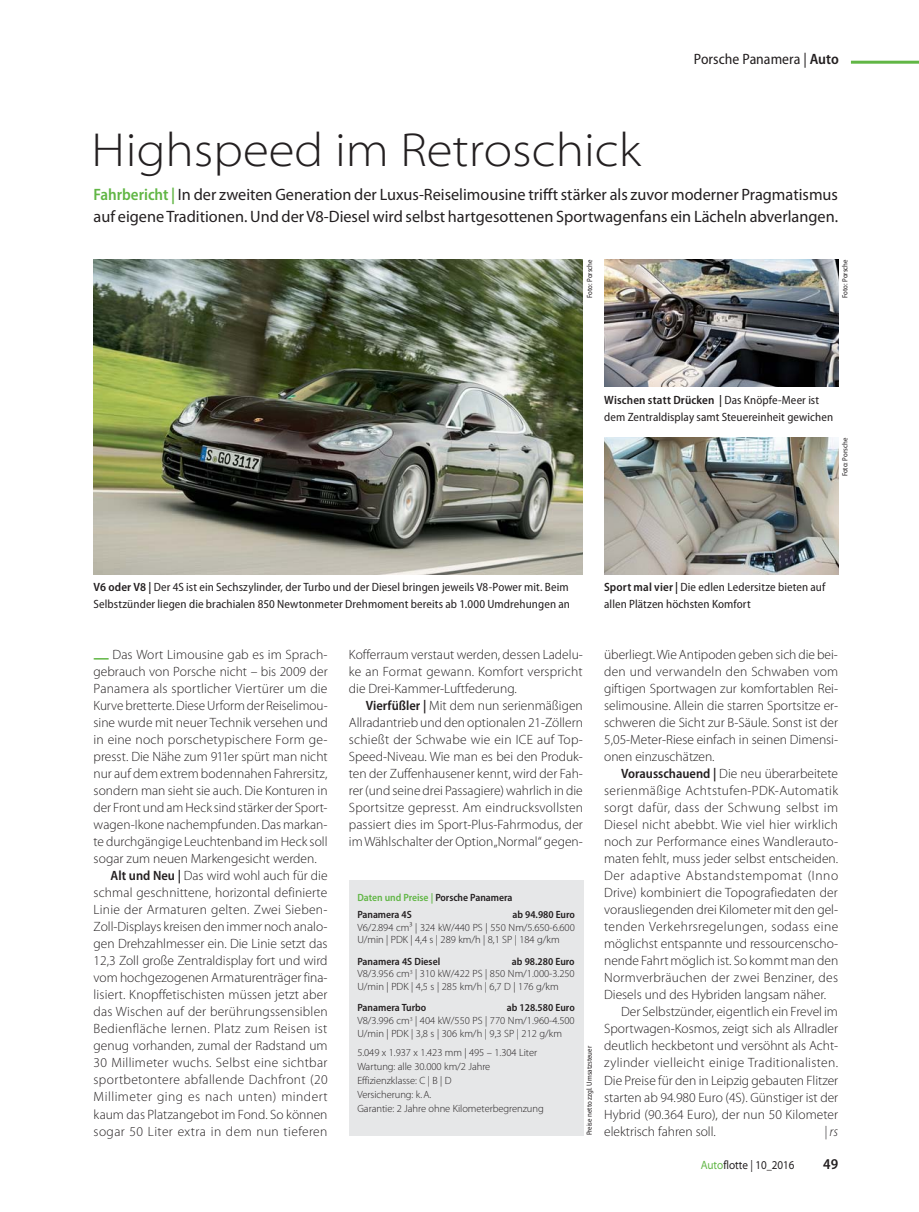
<style>
.page{position:relative;width:919px;height:1212px;background:#fff}
.page>*{position:absolute;margin:0;border:0;box-sizing:border-box;transform-origin:0 0}
.t1{font:300 semi-expanded 48px "Myriad Pro";color:#231f20}
.t2{font:16.5px/22.5px "Myriad Pro";color:#231f20}
.t3{font:semi-condensed 15px "Myriad Pro";color:#231f20}
.t4{font:600 semi-condensed 15px "Myriad Pro";color:#231f20}
.t5{font:300 13.5px/17px "Myriad Pro";color:#231f20;text-align:justify}
.t6{font:300 13.5px "Myriad Pro";letter-spacing:.025em;color:#231f20}
.t7{font:300 13.5px "Myriad Pro";letter-spacing:.02em;color:#231f20}
.t8{font:300 13.5px "Myriad Pro";letter-spacing:.03em;color:#231f20}
.t9{font:300 13.5px "Myriad Pro";letter-spacing:.035em;color:#231f20}
.t10{font:300 13.5px "Myriad Pro";letter-spacing:.04em;color:#231f20}
.t11{font:italic 300 13.5px "Myriad Pro";color:#231f20}
.t12{font:semi-condensed 12px/17px "Myriad Pro";letter-spacing:.01em;color:#231f20}
.t13{font:semi-expanded 12px "Myriad Pro";color:#231f20;scale:.85 1}
.t14{font:300 10.5px/12.8px "Myriad Pro";letter-spacing:-.005em;color:#231f20}
.t15{font:600 semi-condensed 10.5px/17px "Myriad Pro";letter-spacing:-.005em;color:#231f20}
.t16{font:semi-condensed 7.5px "Myriad Pro";color:#231f20}
.s1{font-weight:600}
.s2{font-weight:600;font-stretch:semi-condensed;color:#61b645}
.s3{font-weight:600;font-stretch:semi-condensed}
.s4{color:#61b645}
</style>
<div class="page">
<hr style="left:850px;top:61px;width:68px;height:3px;background:#61b645">
<img style="left:94px;top:259px;width:489px;height:315px">
<img style="left:604px;top:438px;width:234px;height:136px">
<img style="left:604px;top:259px;width:234px;height:127px">
<div style="left:349px;top:880px;width:234px;height:255px;background:#e6e7e8"></div>
<h1 class="t1" style="left:91px;top:132px;width:551px">Highspeed im Retroschick</h1>
<p class="t3" style="left:693px;top:53px;width:146px">Porsche Panamera | <span class="s1">Auto</span></p>
<p class="t2" style="left:94px;top:185px;width:746px"><span class="s2">Fahrbericht |</span> In der zweiten Generation der Luxus-Reiselimousine trifft stärker als zuvor moderner Pragmatismus auf eigene Traditionen. Und der V8-Diesel wird selbst hartgesottenen Sportwagenfans ein Lächeln abverlangen.</p>
<p class="t16" style="left:586px;top:298px;width:40px;rotate:-90deg">Foto: Porsche</p>
<p class="t16" style="left:842px;top:298px;width:40px;rotate:-90deg">Foto: Porsche</p>
<p class="t12" style="left:604px;top:393px;width:230px"><span class="s1">Wischen statt Drücken |</span> Das Knöpfe-Meer ist dem Zentraldisplay samt Steuereinheit gewichen</p>
<p class="t16" style="left:842px;top:476px;width:40px;rotate:-90deg">Foto: Porsche</p>
<p class="t12" style="left:94px;top:580px;width:478px"><span class="s1">V6 oder V8 |</span> Der 4S ist ein Sechszylinder, der Turbo und der Diesel bringen jeweils V8-Power mit. Beim<br>Selbstzünder liegen die brachialen 850 Newtonmeter Drehmoment bereits ab 1.000 Umdrehungen an</p>
<p class="t12" style="left:604px;top:580px;width:223px"><span class="s1">Sport mal vier |</span> Die edlen Ledersitze bieten auf allen Plätzen höchsten Komfort</p>
<p class="t5" style="left:113px;top:647px;width:216px">Das Wort Limousine gab es im Sprach-</p>
<p class="t5" style="left:94px;top:664px;width:235px">gebrauch von Porsche nicht – bis 2009 der</p>
<p class="t5" style="left:94px;top:681px;width:235px">Panamera als sportlicher Viertürer um die</p>
<p class="t5" style="left:94px;top:698px;width:235px">Kurve bretterte. Diese Urform der Reiselimou-</p>
<p class="t5" style="left:94px;top:715px;width:235px">sine wurde mit neuer Technik versehen und</p>
<p class="t5" style="left:94px;top:733px;width:235px">in eine noch porschetypischere Form ge-</p>
<p class="t5" style="left:94px;top:750px;width:235px">presst. Die Nähe zum 911er spürt man nicht</p>
<p class="t5" style="left:94px;top:767px;width:235px">nur auf dem extrem bodennahen Fahrersitz,</p>
<p class="t5" style="left:94px;top:784px;width:235px">sondern man sieht sie auch. Die Konturen in</p>
<p class="t5" style="left:94px;top:801px;width:235px">der Front und am Heck sind stärker der Sport-</p>
<p class="t5" style="left:94px;top:818px;width:235px">wagen-Ikone nachempfunden. Das markan-</p>
<p class="t5" style="left:94px;top:835px;width:235px">te durchgängige Leuchtenband im Heck soll</p>
<p class="t5" style="left:94px;top:852px;width:225px">sogar zum neuen Markengesicht werden.</p>
<p class="t5" style="left:111px;top:869px;width:218px"><span class="s3">Alt und Neu |</span> Das wird wohl auch für die</p>
<p class="t5" style="left:94px;top:886px;width:235px">schmal geschnittene, horizontal definierte</p>
<p class="t7" style="left:94px;top:905px;width:235px">Linie der Armaturen gelten. Zwei Sieben-</p>
<p class="t5" style="left:94px;top:920px;width:235px">Zoll-Displays kreisen den immer noch analo-</p>
<p class="t5" style="left:94px;top:937px;width:235px">gen Drehzahlmesser ein. Die Linie setzt das</p>
<p class="t5" style="left:94px;top:954px;width:235px">12,3 Zoll große Zentraldisplay fort und wird</p>
<p class="t5" style="left:94px;top:971px;width:235px">vom hochgezogenen Armaturenträger fina-</p>
<p class="t5" style="left:94px;top:988px;width:235px">lisiert. Knopffetischisten müssen jetzt aber</p>
<p class="t5" style="left:94px;top:1005px;width:235px">das Wischen auf der berührungssensiblen</p>
<p class="t6" style="left:94px;top:1024px;width:235px">Bedienfläche lernen. Platz zum Reisen ist</p>
<p class="t5" style="left:94px;top:1039px;width:235px">genug vorhanden, zumal der Radstand um</p>
<p class="t7" style="left:94px;top:1058px;width:235px">30 Millimeter wuchs. Selbst eine sichtbar</p>
<p class="t6" style="left:94px;top:1075px;width:235px">sportbetontere abfallende Dachfront (20</p>
<p class="t9" style="left:94px;top:1092px;width:235px">Millimeter ging es nach unten) mindert</p>
<p class="t5" style="left:94px;top:1107px;width:235px">kaum das Platzangebot im Fond. So können</p>
<p class="t8" style="left:94px;top:1126px;width:235px">sogar 50 Liter extra in dem nun tieferen</p>
<p class="t5" style="left:349px;top:647px;width:235px">Kofferraum verstaut werden, dessen Ladelu&shy;ke an Format gewann. Komfort verspricht die Drei-Kammer-Luftfederung.</p>
<p class="t5" style="left:349px;top:698px;width:236px;text-indent:17px"><span class="s3">Vierfüßler |</span> Mit dem nun serienmäßigen Allradantrieb und den optionalen 21-Zöllern schießt der Schwabe wie ein ICE auf Top-Speed-Niveau. Wie man es bei den Produk&shy;ten der Zuffenhausener kennt, wird der Fah&shy;rer (und seine drei Passagiere) wahrlich in die Sportsitze gepresst. Am eindrucksvollsten passiert dies im Sport-Plus-Fahrmodus, der im Wählschalter der Option „Normal“ gegen-</p>
<p class="t15" style="left:357px;top:889px;width:156px"><span class="s4">Daten und Preise |</span> Porsche Panamera<br>Panamera 4S</p>
<p class="t15" style="left:512px;top:906px;width:64px">ab 94.980 Euro</p>
<p class="t14" style="left:357px;top:922px;width:219px">V6/2.894 cm³ | 324 kW/440 PS | 550 Nm/5.650-6.600<br>U/min | PDK | 4,4 s | 289 km/h | 8,1 SP | 184 g/km</p>
<p class="t15" style="left:357px;top:952px;width:84px">Panamera 4S Diesel</p>
<p class="t14" style="left:357px;top:956px;width:219px;text-align:justify;text-indent:154px"><span class="s3">ab 98.280 Euro </span>V8/3.956 cm<sup>3</sup> | 310 kW/422 PS | 850 Nm/1.000-3.250<br>U/min | PDK | 4,5 s | 285 km/h | 6,7 D | 176 g/km</p>
<p class="t15" style="left:357px;top:999px;width:70px">Panamera Turbo</p>
<p class="t14" style="left:357px;top:1003px;width:219px;text-align:justify;text-indent:149px"><span class="s3">ab 128.580 Euro </span>V8/3.996 cm<sup>3</sup> | 404 kW/550 PS | 770 Nm/1.960-4.500<br>U/min | PDK | 3,8 s | 306 km/h | 9,3 SP | 212 g/km</p>
<p class="t14" style="left:357px;top:1046px;width:188px;line-height:14.1px">5.049 x 1.937 x 1.423 mm | 495 – 1.304 Liter<br>Wartung: alle 30.000 km/2 Jahre<br>Effizienzklasse: C | B | D<br>Versicherung: k. A.<br>Garantie: 2 Jahre ohne Kilometerbegrenzung</p>
<p class="t16" style="left:586px;top:1135px;width:91px;rotate:-90deg">Preise netto zzgl. Umsatzsteuer</p>
<p class="t5" style="left:604px;top:647px;width:235px">überliegt. Wie Antipoden geben sich die bei&shy;den und verwandeln den Schwaben vom giftigen Sportwagen zur komfortablen Rei&shy;selimousine. Allein die starren Sportsitze er&shy;schweren die Sicht zur B-Säule. Sonst ist der 5,05-Meter-Riese einfach in seinen Dimensi&shy;onen einzuschätzen.</p>
<p class="t5" style="left:621px;top:767px;width:218px"><span class="s3">Vorausschauend |</span> Die neu überarbeitete</p>
<p class="t6" style="left:604px;top:786px;width:235px">serienmäßige Achtstufen-PDK-Automatik</p>
<p class="t8" style="left:604px;top:803px;width:235px">sorgt dafür, dass der Schwung selbst im</p>
<p class="t7" style="left:604px;top:820px;width:235px">Diesel nicht abebbt. Wie viel hier wirklich</p>
<p class="t5" style="left:604px;top:835px;width:235px">noch zur Performance eines Wandlerauto-</p>
<p class="t5" style="left:604px;top:852px;width:235px">maten fehlt, muss jeder selbst entscheiden.</p>
<p class="t10" style="left:604px;top:871px;width:235px">Der adaptive Abstandstempomat (Inno</p>
<p class="t5" style="left:604px;top:886px;width:235px">Drive) kombiniert die Topografiedaten der</p>
<p class="t5" style="left:604px;top:903px;width:235px">vorausliegenden drei Kilometer mit den gel-</p>
<p class="t8" style="left:604px;top:922px;width:235px">tenden Verkehrsregelungen, sodass eine</p>
<p class="t5" style="left:604px;top:937px;width:235px">möglichst entspannte und ressourcenscho-</p>
<p class="t5" style="left:604px;top:954px;width:235px">nende Fahrt möglich ist. So kommt man den</p>
<p class="t7" style="left:604px;top:973px;width:235px">Normverbräuchen der zwei Benziner, des</p>
<p class="t5" style="left:604px;top:988px;width:223px">Diesels und des Hybriden langsam näher.</p>
<p class="t5" style="left:621px;top:1005px;width:218px">Der Selbstzünder, eigentlich ein Frevel im</p>
<p class="t5" style="left:604px;top:1022px;width:235px">Sportwagen-Kosmos, zeigt sich als Allradler</p>
<p class="t5" style="left:604px;top:1039px;width:235px">deutlich heckbetont und versöhnt als Acht-</p>
<p class="t6" style="left:604px;top:1058px;width:235px">zylinder vielleicht einige Traditionalisten.</p>
<p class="t5" style="left:604px;top:1073px;width:235px">Die Preise für den in Leipzig gebauten Flitzer</p>
<p class="t5" style="left:604px;top:1090px;width:235px">starten ab 94.980 Euro (4S). Günstiger ist der</p>
<p class="t5" style="left:604px;top:1107px;width:235px">Hybrid (90.364 Euro), der nun 50 Kilometer</p>
<p class="t5" style="left:604px;top:1124px;width:113px">elektrisch fahren soll.</p>
<p class="t11" style="left:824px;top:1123px;width:15px">| rs</p>
<p class="t13" style="left:700px;top:1158px;width:112px"><span class="s4">Auto</span>flotte | 10_2016</p>
<p class="t4" style="left:823px;top:1155px;width:16px">49</p>
</div>
